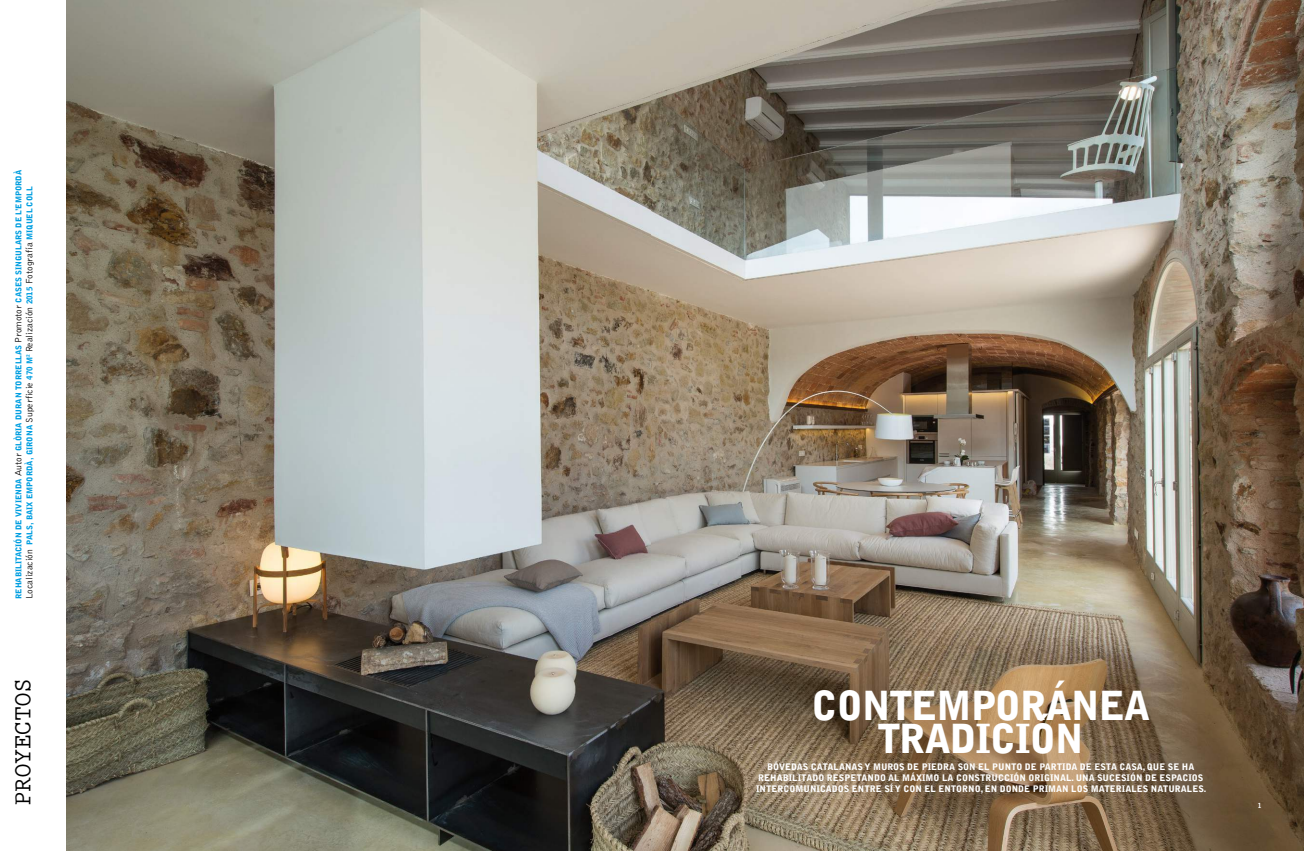
<style>
.page{position:relative;width:1304px;height:851px;background:#fff}
.page>*{position:absolute;margin:0;border:0;box-sizing:border-box;transform-origin:0 0}
.t1{font:900 40px/33px "Bell Gothic BT";letter-spacing:-.03em;color:#fff;text-align:center}
.t2{font:700 25px "Prestige Elite Std";letter-spacing:-.04em;color:#000}
.t3{font:9.5px "Bell Gothic BT";color:#000}
.t4{font:900 9px/11px "Bell Gothic";color:#fff;text-align:center}
.t5{font:900 8px "Bell Gothic BT";color:#009ee0}
.t6{font:7px "Trade Gothic Bold Two";color:#fff}
.s1{font-weight:400;font-size:9.5px;color:#000}
.s2{font-weight:900;font-size:8px;color:#009ee0}
</style>
<div class="page">
<img style="left:67px;top:0;width:585px;height:850px">
<img style="left:652px;top:0;width:652px;height:850px">
<p class="t5" style="left:14px;top:599px;width:430px;rotate:-90deg">REHABILITACIÓN DE VIVIENDA <span class="s1">Autor</span> GLÒRIA DURAN TORRELLAS <span class="s1">Promotor</span> CASES SINGULARS DE L’EMPORDÀ</p>
<p class="t3" style="left:23px;top:599px;width:413px;rotate:-90deg">Localización <span class="s2">PALS, BAIX EMPORDÀ, GIRONA</span> Superficie <span class="s2">470 M</span><sup>2</sup> Realización <span class="s2">2015</span> Fotografía <span class="s2">MIQUEL COLL</span></p>
<h2 class="t2" style="left:9px;top:806px;width:129px;rotate:-90deg">PROYECTOS</h2>
<h1 class="t1" style="left:811px;top:688px;width:341px">CONTEMPORÁNEA<br>TRADICIÓN</h1>
<p class="t4" style="left:756px;top:761px;width:452px">BÓVEDAS CATALANAS Y MUROS DE PIEDRA SON EL PUNTO DE PARTIDA DE ESTA CASA, QUE SE HA<br>REHABILITADO RESPETANDO AL MÁXIMO LA CONSTRUCCIÓN ORIGINAL. UNA SUCESIÓN DE ESPACIOS<br>INTERCOMUNICADOS ENTRE SÍ Y CON EL ENTORNO, EN DONDE PRIMAN LOS MATERIALES NATURALES.</p>
<p class="t6" style="left:1258px;top:801px;width:6px">1</p>
</div>
